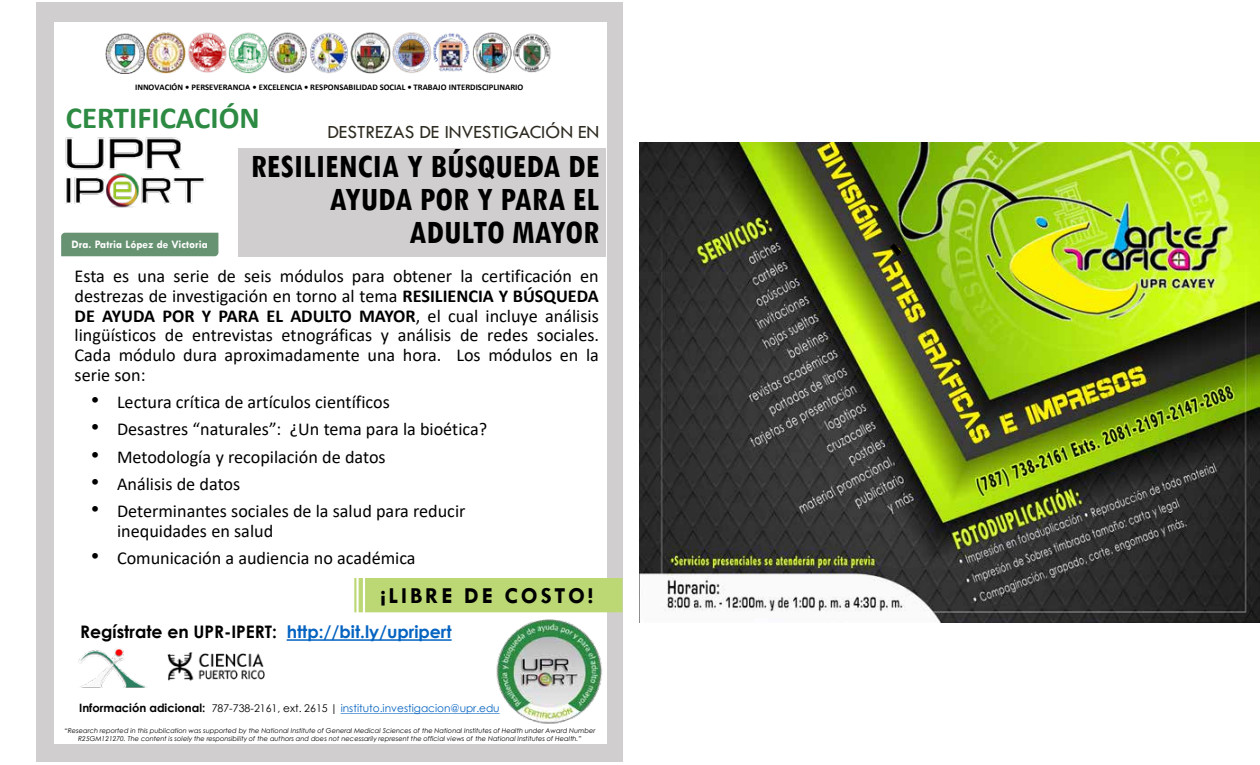
<style>
.page{position:relative;width:1260px;height:765px;background:#fff}
.page>*{position:absolute;margin:0;border:0;box-sizing:border-box;transform-origin:0 0}
.t1{font:700 condensed 34.5px/33.1px "Tw Cen";color:#000;text-align:right}
.t2{font:700 30.75px "Calibri";color:#2d8a42}
.t3{font:700 23px "Tw Cen";letter-spacing:.125em;color:#000}
.t4{font:19.25px "Tw Cen";color:#2e2b21}
.t5{font:700 18.25px "Calibri";color:#000}
.t6{font:18.25px "Calibri";color:#000}
.t7{font:18.12px/19.6px "Calibri";color:#000}
.t8{font:700 17.25px "Century Gothic";color:#000}
.t9{font:700 11.5px "Tw Cen";color:#fff}
.t10{font:10.62px "Century Gothic";color:#0563c1}
.t11{font:700 8.62px "Calibri";color:#000}
.t12{font:italic 6.62px/8px "Century Gothic";letter-spacing:.005em;color:#000;text-align:center}
.s1{font-weight:700}
.s2{font-weight:400}
.s3{font-family:"Arial";font-size:22.75px}
.s4{color:#0563c1}
.s5{font-weight:700;font-size:11.5px;color:#000}
.s6{color:#000}
</style>
<div class="page">
<div style="left:36px;top:3px;width:586px;height:759px;background:#d0cece"></div>
<div style="left:54px;top:22px;width:552px;height:722px;background:#fff"></div>
<img style="left:105px;top:32px;width:446px;height:41px">
<img style="left:65px;top:137px;width:141px;height:71px">
<div style="left:238px;top:148px;width:368px;height:108px;background:#d0cece"></div>
<div style="left:354px;top:578px;width:268px;height:34px;background:#bcd874"></div>
<div style="left:61px;top:233px;width:157px;height:23px;background:#679372"></div>
<svg style="left:341px;top:713px;width:127px;height:1px"></svg>
<img style="left:167px;top:652px;width:98px;height:29px">
<img style="left:78px;top:648px;width:68px;height:39px">
<svg style="left:287px;top:639px;width:165px;height:2px"></svg>
<img style="left:468px;top:602px;width:154px;height:136px">
<img style="left:640px;top:143px;width:620px;height:479px">
<svg style="left:890px;top:243px;width:11px;height:14px"></svg>
<p class="t11" style="left:135px;top:81px;width:390px">INNOVACIÓN • PERSEVERANCIA • EXCELENCIA • RESPONSABILIDAD SOCIAL • TRABAJO INTERDISCIPLINARIO</p>
<h2 class="t2" style="left:66px;top:96px;width:195px">CERTIFICACIÓN</h2>
<h1 class="t1" style="left:251px;top:148px;width:350px">RESILIENCIA Y BÚSQUEDA DE<br>AYUDA POR Y PARA EL<br>ADULTO MAYOR</h1>
<p class="t4" style="left:327px;top:120px;width:273px">DESTREZAS DE INVESTIGACIÓN EN</p>
<p class="t9" style="left:72px;top:238px;width:138px">Dra. Patria López de Victoria</p>
<p class="t7" style="left:75px;top:266px;width:526px">Esta es una serie de seis módulos para obtener la certificación en destrezas de investigación en torno al tema <span class="s1">RESILIENCIA Y BÚSQUEDA</span></p>
<p class="t5" style="left:75px;top:303px;width:526px">DE AYUDA POR Y PARA EL ADULTO MAYOR<span class="s2">, el cual incluye análisis</span></p>
<p class="t7" style="left:75px;top:325px;width:526px;text-align:justify">lingüísticos de entrevistas etnográficas y análisis de redes sociales.<br>Cada módulo dura aproximadamente una hora. Los módulos en la serie son:</p>
<p class="t7" style="left:91px;top:392px;width:300px"><span class="s3">•</span> Lectura crítica de artículos científicos</p>
<p class="t7" style="left:91px;top:419px;width:398px"><span class="s3">•</span> Desastres “naturales”: ¿Un tema para la bioética?</p>
<p class="t7" style="left:91px;top:446px;width:296px"><span class="s3">•</span> Metodología y recopilación de datos</p>
<p class="t6" style="left:91px;top:471px;width:151px"><span class="s3">•</span> Análisis de datos</p>
<p class="t7" style="left:117px;top:501px;width:350px;text-indent:-26px"><span class="s3">•</span> Determinantes sociales de la salud para reducir inequidades en salud</p>
<p class="t7" style="left:91px;top:548px;width:326px"><span class="s3">•</span> Comunicación a audiencia no académica</p>
<p class="t3" style="left:381px;top:582px;width:213px">¡LIBRE DE COSTO!</p>
<p class="t8" style="left:80px;top:618px;width:373px">Regístrate en UPR-IPERT: <span class="s4">http://bit.ly/upripert</span></p>
<p class="t10" style="left:79px;top:701px;width:422px"><span class="s5">Información adicional:</span> <span class="s6">787-738-2161, ext. 2615 |</span> instituto.investigacion@upr.edu</p>
<p class="t12" style="left:64px;top:727px;width:533px">“Research reported in this publication was supported by the National Institute of General Medical Sciences of the National Institutes of Health under Award Number<br>R25GM121270. The content is solely the responsibility of the authors and does not necessarily represent the official views of the National Institutes of Health.”</p>
</div>
